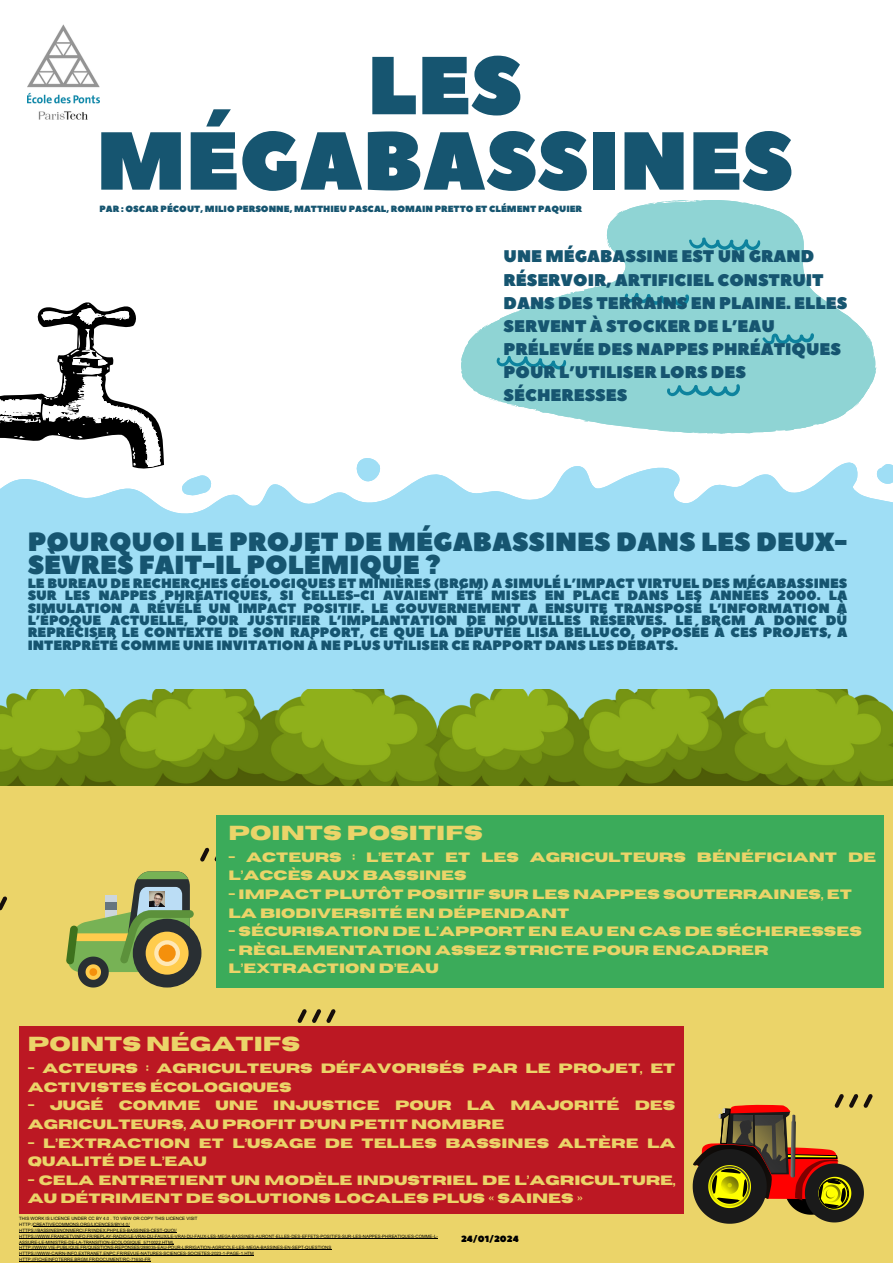
<style>
.page{position:relative;width:893px;height:1263px;background:#fff}
.page>*{position:absolute;margin:0;border:0;box-sizing:border-box;transform-origin:0 0}
.t1{font:81.97px/75.4px "Peace Sans";color:#165570;text-align:center}
.t2{font:26.25px/23.6px "Peace Sans";color:#165570}
.t3{font:700 20.25px "Horizon";color:#ebd469}
.t4{font:16.88px/23.1px "Peace Sans";color:#165570}
.t5{font:700 13.5px/18.6px "Horizon";color:#ebd469}
.t6{font:13.5px/12.4px "Peace Sans";color:#165570;text-align:justify}
.t7{font:9px "Peace Sans";color:#165570}
.t8{font:9px "Peace Sans";color:#000}
.t9{font:4.43px/5.9px "Arial MT Pro";color:#000}
</style>
<div class="page">
<div style="left:0;top:542px;width:893px;height:147px;background:#9fdef5"></div>
<svg style="left:0;top:458px;width:893px;height:84px;fill:#9fdef5"></svg>
<svg style="left:872px;top:464px;width:21px;height:21px"></svg>
<svg style="left:0;top:302px;width:164px;height:168px"></svg>
<div style="left:0;top:786px;width:893px;height:477px;background:#ebd469"></div>
<svg style="left:0;top:896px;width:7px;height:14px"></svg>
<svg style="left:297px;top:1009px;width:39px;height:14px"></svg>
<img style="left:0;top:689px;width:893px;height:97px">
<svg style="left:66px;top:807px;width:179px;height:180px;background:#bdb560"></svg>
<svg style="left:692px;top:1094px;width:181px;height:130px;background:#997939"></svg>
<div style="left:19px;top:1026px;width:665px;height:188px;background:#bc1823"></div>
<div style="left:217px;top:815px;width:667px;height:173px;background:#3bab5a"></div>
<img style="left:28px;top:24px;width:72px;height:95px">
<svg style="left:461px;top:200px;width:415px;height:234px"></svg>
<svg style="left:495px;top:237px;width:319px;height:160px;fill:#8fd4d4"></svg>
<img style="left:150px;top:891px;width:14px;height:15px">
<hr style="left:33px;top:1226px;width:97px;height:1px;background:#000">
<hr style="left:19px;top:1232px;width:158px;height:1px;background:#000">
<hr style="left:19px;top:1238px;width:419px;height:1px;background:#000">
<hr style="left:19px;top:1244px;width:155px;height:1px;background:#000">
<hr style="left:19px;top:1250px;width:312px;height:1px;background:#000">
<hr style="left:19px;top:1256px;width:235px;height:1px;background:#000">
<hr style="left:19px;top:1261px;width:132px;height:1px;background:#000">
<h2 class="t1" style="left:96px;top:51px;width:698px">LES<br>MÉGABASSINES</h2>
<p class="t7" style="left:99px;top:203px;width:484px">PAR : OSCAR PÉCOUT, MILIO PERSONNE, MATTHIEU PASCAL, ROMAIN PRETTO ET CLÉMENT PAQUIER</p>
<p class="t4" style="left:503px;top:246px;width:345px">UNE MÉGABASSINE EST UN GRAND<br>RÉSERVOIR, ARTIFICIEL CONSTRUIT<br>DANS DES TERRAINS EN PLAINE. ELLES<br>SERVENT À STOCKER DE L’EAU<br>PRÉLEVÉE DES NAPPES PHRÉATIQUES<br>POUR L’UTILISER LORS DES<br>SÉCHERESSES</p>
<h5 class="t2" style="left:28px;top:531px;width:821px">POURQUOI LE PROJET DE MÉGABASSINES DANS LES DEUX-<br>SÈVRES FAIT-IL POLÉMIQUE ?</h5>
<h5 class="t6" style="left:28px;top:577px;width:821px">LE BUREAU DE RECHERCHES GÉOLOGIQUES ET MINIÈRES (BRGM) A SIMULÉ L’IMPACT VIRTUEL DES MÉGABASSINES SUR LES NAPPES PHRÉATIQUES, SI CELLES-CI AVAIENT ÉTÉ MISES EN PLACE DANS LES ANNÉES 2000. LA SIMULATION A RÉVÉLÉ UN IMPACT POSITIF. LE GOUVERNEMENT A ENSUITE TRANSPOSÉ L’INFORMATION À L’ÉPOQUE ACTUELLE, POUR JUSTIFIER L’IMPLANTATION DE NOUVELLES RÉSERVES. LE BRGM A DONC DÛ REPRÉCISER LE CONTEXTE DE SON RAPPORT, CE QUE LA DÉPUTÉE LISA BELLUCO, OPPOSÉE À CES PROJETS, A INTERPRÉTÉ COMME UNE INVITATION À NE PLUS UTILISER CE RAPPORT DANS LES DÉBATS.</h5>
<p class="t3" style="left:228px;top:823px;width:256px">POINTS POSITIFS</p>
<p class="t5" style="left:228px;top:848px;width:649px">- ACTEURS : L’ETAT ET LES AGRICULTEURS BÉNÉFICIANT DE<br>L’ACCÈS AUX BASSINES</p>
<p class="t5" style="left:228px;top:885px;width:625px">- IMPACT PLUTÔT POSITIF SUR LES NAPPES SOUTERRAINES, ET<br>LA BIODIVERSITÉ EN DÉPENDANT</p>
<p class="t5" style="left:228px;top:922px;width:635px">- SÉCURISATION DE L’APPORT EN EAU EN CAS DE SÉCHERESSES</p>
<p class="t5" style="left:228px;top:941px;width:542px">- RÈGLEMENTATION ASSEZ STRICTE POUR ENCADRER<br>L’EXTRACTION D’EAU</p>
<h4 class="t3" style="left:28px;top:1034px;width:274px">POINTS NÉGATIFS</h4>
<h4 class="t5" style="left:28px;top:1060px;width:649px">- ACTEURS : AGRICULTEURS DÉFAVORISÉS PAR LE PROJET, ET<br>ACTIVISTES ÉCOLOGIQUES</h4>
<h4 class="t5" style="left:28px;top:1097px;width:649px">- JUGÉ COMME UNE INJUSTICE POUR LA MAJORITÉ DES<br>AGRICULTEURS, AU PROFIT D’UN PETIT NOMBRE</h4>
<h4 class="t5" style="left:28px;top:1134px;width:649px">- L’EXTRACTION ET L’USAGE DE TELLES BASSINES ALTÈRE LA<br>QUALITÉ DE L’EAU</h4>
<h4 class="t5" style="left:28px;top:1171px;width:649px">- CELA ENTRETIENT UN MODÈLE INDUSTRIEL DE L’AGRICULTURE,<br>AU DÉTRIMENT DE SOLUTIONS LOCALES PLUS « SAINES »</h4>
<p class="t9" style="left:19px;top:1216px;width:180px">THIS WORK IS LICENCE UNDER CC BY 4.0 . TO VIEW OR COPY THIS LICENCE VISIT</p>
<p class="t9" style="left:19px;top:1222px;width:112px">HTTP:/CREATIVECOMMONS.ORG/LICENCES/BY/4.0/</p>
<p class="t9" style="left:19px;top:1228px;width:159px">HTTPS://BASSINESNONMERCI.FR/INDEX.PHP/LES-BASSINES-CEST-QUOI/</p>
<h3 class="t9" style="left:19px;top:1233px;width:420px">HTTPS://WWW.FRANCETVINFO.FR/REPLAY-RADIO/LE-VRAI-DU-FAUX/LE-VRAI-DU-FAUX-LES-MEGA-BASSINES-AURONT-ELLES-DES-EFFETS-POSITIFS-SUR-LES-NAPPES-PHREATIQUES-COMME-L-<br>ASSURE-LE-MINISTRE-DE-LA-TRANSITION-ECOLOGIQUE_5710022.HTML</h3>
<p class="t9" style="left:19px;top:1245px;width:314px">HTTP://WWW.VIE-PUBLIQUE.FR/QUESTIONS-REPONSES/288035-EAU-POUR-LIRRIGATION-AGRICOLE-LES-MEGA-BASSINES-EN-SEPT-QUESTIONS</p>
<p class="t9" style="left:19px;top:1251px;width:236px">HTTPS://WWW-CAIRN-INFO.EXTRANET.ENPC.FR/REVUE-NATURES-SCIENCES-SOCIETES-2023-1-PAGE-1.HTM</p>
<h3 class="t9" style="left:19px;top:1257px;width:133px">HTTP://FICHEINFOTERRE.BRGM.FR/DOCUMENT/RC-71650-FR</h3>
<p class="t8" style="left:461px;top:1233px;width:59px">24/01/2024</p>
</div>
